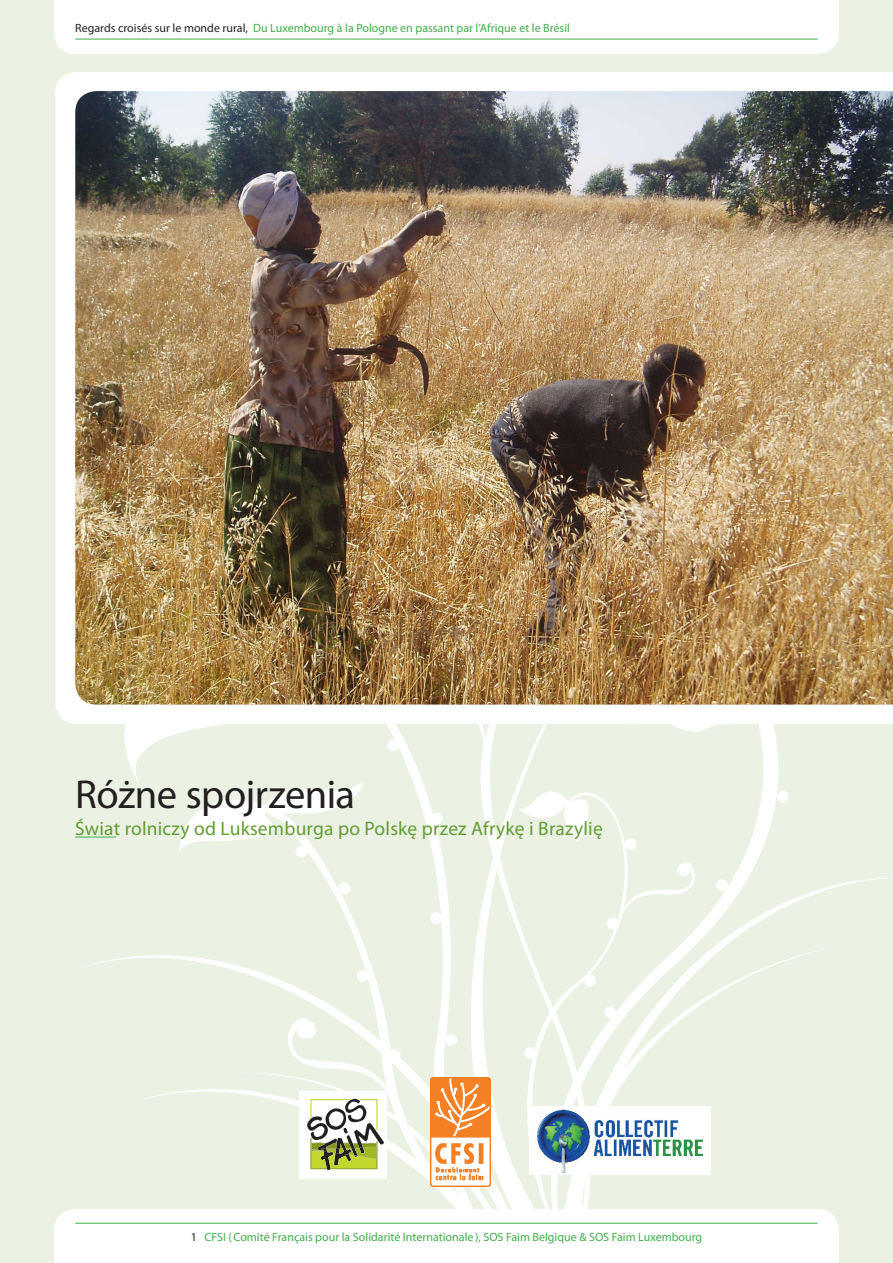
<style>
.page{position:relative;width:893px;height:1263px;background:#ebf1e3}
.page>*{position:absolute;margin:0;border:0;box-sizing:border-box;transform-origin:0 0}
.t1{font:40.5px "Myriad Pro";letter-spacing:-.015em;color:#231f20}
.t2{font:19.5px "Myriad Pro";letter-spacing:.01em;color:#639d34}
.t3{font:12px "Myriad Pro";color:#40ae49}
.s1{color:#231f20}
</style>
<div class="page">
<svg style="left:739px;top:753px;width:121px;height:228px"></svg>
<svg style="left:75px;top:724px;width:347px;height:242px"></svg>
<svg style="left:480px;top:724px;width:259px;height:282px"></svg>
<svg style="left:179px;top:781px;width:309px;height:225px"></svg>
<svg style="left:488px;top:756px;width:179px;height:250px"></svg>
<svg style="left:251px;top:781px;width:114px;height:33px"></svg>
<svg style="left:624px;top:837px;width:13px;height:14px"></svg>
<svg style="left:606px;top:862px;width:99px;height:68px"></svg>
<svg style="left:584px;top:974px;width:13px;height:13px"></svg>
<svg style="left:429px;top:911px;width:14px;height:14px"></svg>
<svg style="left:430px;top:812px;width:14px;height:13px"></svg>
<svg style="left:381px;top:724px;width:120px;height:39px"></svg>
<svg style="left:338px;top:881px;width:13px;height:14px"></svg>
<svg style="left:356px;top:969px;width:13px;height:13px"></svg>
<svg style="left:295px;top:845px;width:13px;height:13px"></svg>
<svg style="left:715px;top:878px;width:14px;height:14px"></svg>
<svg style="left:776px;top:790px;width:14px;height:14px"></svg>
<svg style="left:732px;top:724px;width:46px;height:29px"></svg>
<div style="left:54px;top:0;width:785px;height:54px;background:#fff"></div>
<hr style="left:75px;top:39px;width:743px;height:1px;background:#40ae49">
<svg style="left:54px;top:1006px;width:785px;height:257px"></svg>
<img style="left:431px;top:1078px;width:59px;height:108px">
<img style="left:529px;top:1107px;width:181px;height:67px">
<div style="left:55px;top:72px;width:838px;height:652px;background:#fff"></div>
<img style="left:75px;top:91px;width:818px;height:614px">
<hr style="left:75px;top:837px;width:41px;height:1px;background:#40ae49">
<p class="t3" style="left:75px;top:20px;width:496px"><span class="s1">Regards croisés sur le monde rural,</span> Du Luxembourg à la Pologne en passant par l’Afrique et le Brésil</p>
<p class="t1" style="left:75px;top:769px;width:281px">Różne spojrzenia</p>
<p class="t2" style="left:75px;top:816px;width:529px">Świat rolniczy od Luksemburga po Polskę przez Afrykę i Brazylię</p>
<p class="t3" style="left:191px;top:1229px;width:513px"><span class="s1">1</span> CFSI (Comité Français pour la Solidarité Internationale), SOS Faim Belgique &amp; SOS Faim Luxembourg</p>
</div>
